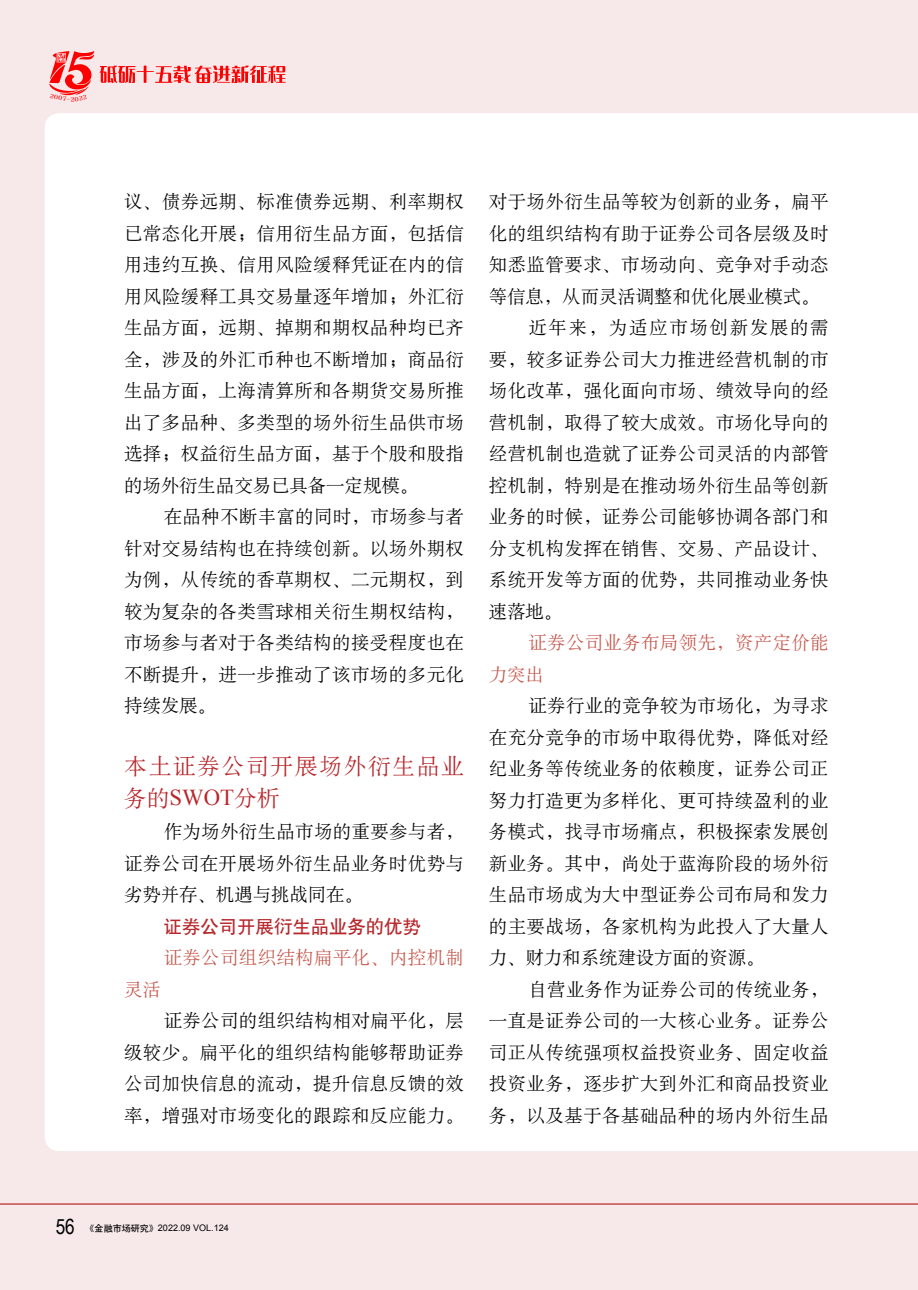
<style>
.page{position:relative;width:918px;height:1290px;background:#f7e9ea}
.page>*{position:absolute;margin:0;border:0;box-sizing:border-box;transform-origin:0 0}
._1级标题{font:22.75px/31.5px "H Ya 6 gj";letter-spacing:.07em;color:#b7282d}
.t1{font:21px "Arial Narrow";color:#000}
.正文{font:18.38px/31.5px "H Ya 6 gj";letter-spacing:.03em;color:#000;text-align:justify}
._3级小标题{font:18.38px/31.5px "H Ya 6 gj";letter-spacing:.02em;color:#c5564b}
._2级标题{font:18.38px "H Yb 1 gj";color:#b7282d}
.t2{font:9.1px "Arial";color:#000}
.s1{font-family:"Times New Roman"}
.s2{font-family:"H Yb 1 gj"}
</style>
<div class="page">
<div style="left:45px;top:113px;width:873px;height:1038px;background:#fff"></div>
<hr style="left:0;top:1203px;width:918px;height:1px;background:#b7282d">
<svg style="left:49px;top:51px;width:236px;height:45px"></svg>
<p class="正文" style="left:124px;top:186px;width:341px">议、债券远期、标准债券远期、利率期权已常态化开展；信用衍生品方面，包括信用违约互换、信用风险缓释凭证在内的信用风险缓释工具交易量逐年增加；外汇衍生品方面，远期、掉期和期权品种均已齐全，涉及的外汇币种也不断增加；商品衍生品方面，上海清算所和各期货交易所推出了多品种、多类型的场外衍生品供市场选择；权益衍生品方面，基于个股和股指的场外衍生品交易已具备一定规模。</p>
<p class="正文" style="left:124px;top:501px;width:341px;text-indent:40px">在品种不断丰富的同时，市场参与者针对交易结构也在持续创新。以场外期权为例，从传统的香草期权、二元期权，到较为复杂的各类雪球相关衍生期权结构，市场参与者对于各类结构的接受程度也在不断提升，进一步推动了该市场的多元化持续发展。</p>
<p class="_1级标题" style="left:124px;top:751px;width:341px">本土证券公司开展场外衍生品业务的<span class="s1">SWOT</span>分析</p>
<p class="正文" style="left:124px;top:816px;width:341px;text-indent:40px">作为场外衍生品市场的重要参与者，证券公司在开展场外衍生品业务时优势与劣势并存、机遇与挑战同在。</p>
<p class="_2级标题" style="left:164px;top:917px;width:259px">证券公司开展衍生品业务的优势</p>
<p class="_3级小标题" style="left:164px;top:942px;width:302px">证券公司组织结构扁平化、内控机制</p>
<p class="_3级小标题" style="left:124px;top:973px;width:38px">灵活</p>
<p class="正文" style="left:124px;top:1005px;width:341px;text-indent:40px">证券公司的组织结构相对扁平化，层级较少。扁平化的组织结构能够帮助证券公司加快信息的流动，提升信息反馈的效率，增强对市场变化的跟踪和反应能力。</p>
<p class="正文" style="left:489px;top:186px;width:341px">对于场外衍生品等较为创新的业务，扁平化的组织结构有助于证券公司各层级及时知悉监管要求、市场动向、竞争对手动态等信息，从而灵活调整和优化展业模式。</p>
<p class="正文" style="left:489px;top:312px;width:341px;text-indent:40px">近年来，为适应市场创新发展的需要，较多证券公司大力推进经营机制的市场化改革，强化面向市场、绩效导向的经营机制，取得了较大成效。市场化导向的经营机制也造就了证券公司灵活的内部管控机制，特别是在推动场外衍生品等创新业务的时候，证券公司能够协调各部门和分支机构发挥在销售、交易、产品设计、系统开发等方面的优势，共同推动业务快速落地。</p>
<p class="_3级小标题" style="left:489px;top:627px;width:341px;text-indent:40px">证券公司业务布局领先，资产定价能力突出</p>
<p class="正文" style="left:489px;top:690px;width:341px;text-indent:40px">证券行业的竞争较为市场化，为寻求在充分竞争的市场中取得优势，降低对经纪业务等传统业务的依赖度，证券公司正努力打造更为多样化、更可持续盈利的业务模式，找寻市场痛点，积极探索发展创新业务。其中，尚处于蓝海阶段的场外衍生品市场成为大中型证券公司布局和发力的主要战场，各家机构为此投入了大量人力、财力和系统建设方面的资源。</p>
<p class="正文" style="left:489px;top:973px;width:341px;text-indent:40px">自营业务作为证券公司的传统业务，一直是证券公司的一大核心业务。证券公司正从传统强项权益投资业务、固定收益投资业务，逐步扩大到外汇和商品投资业务，以及基于各基础品种的场内外衍生品</p>
<p class="t1" style="left:56px;top:1211px;width:21px">56</p>
<p class="t2" style="left:86px;top:1222px;width:145px"><span class="s2">《金融市场研究》</span>2022.09 VOL.124</p>
</div>
